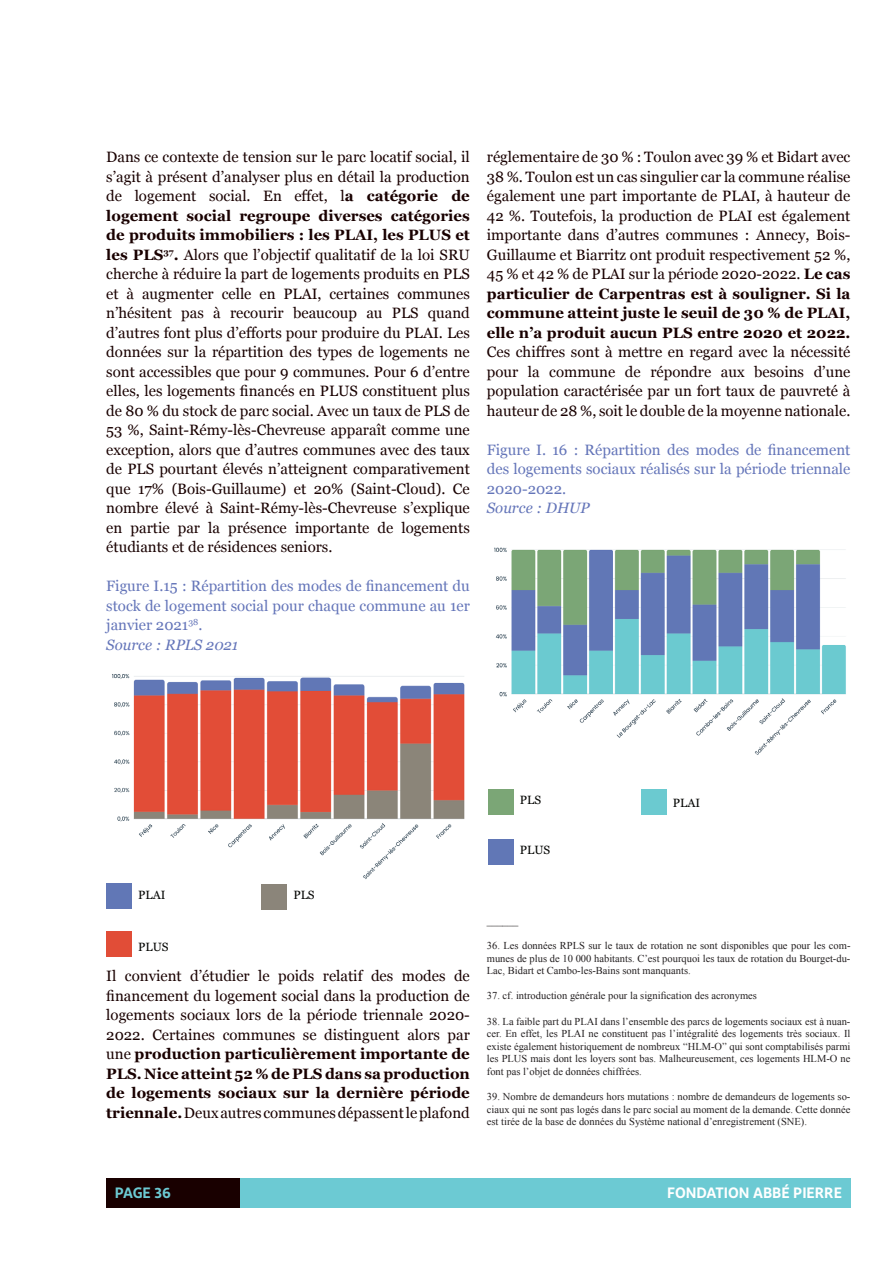
<style>
.page{position:relative;width:893px;height:1263px;background:#fff}
.page>*{position:absolute;margin:0;border:0;box-sizing:border-box;transform-origin:0 0}
.t1{font:15px/19.5px "Georgia";color:#190000;text-align:justify}
.t2{font:15px/19.5px "Georgia";color:#6475b9;text-align:justify}
.t3{font:600 15px "Diodrum";color:#fff}
.t4{font:italic 15px "Georgia";color:#6475b9}
.t5{font:600 15px "Diodrum";letter-spacing:-.01em;color:#6ccad3}
.t6{font:12px "Georgia";color:#040503}
.t7{font:10.5px/12.6px "Times New Roman";color:#231f20;text-align:justify}
.s1{font-weight:700}
.s2{font-style:italic}
</style>
<div class="page">
<div style="left:106px;top:1178px;width:744px;height:30px;background:#6ccad3"></div>
<div style="left:106px;top:1178px;width:134px;height:30px;background:#190000"></div>
<div style="left:488px;top:789px;width:25px;height:25px;background:#7ba676"></div>
<div style="left:641px;top:789px;width:25px;height:25px;background:#6bcad0"></div>
<img style="left:494px;top:547px;width:352px;height:208px">
<div style="left:488px;top:839px;width:25px;height:25px;background:#6177b6"></div>
<img style="left:106px;top:674px;width:359px;height:210px">
<div style="left:106px;top:884px;width:26px;height:25px;background:#6177b6"></div>
<div style="left:106px;top:931px;width:26px;height:26px;background:#e14d37"></div>
<div style="left:261px;top:884px;width:26px;height:25px;background:#8b857a"></div>
<p class="t1" style="left:106px;top:147px;width:365px">Dans ce contexte de tension sur le parc locatif social, il s’agit à présent d’analyser plus en détail la production de logement social. En effet, l<span class="s1">a catégorie de logement social regroupe diverses catégories de produits immobiliers : les PLAI, les PLUS et les PLS</span><sup>37</sup><span class="s1">.</span> Alors que l’objectif qualitatif de la loi SRU cherche à réduire la part de logements produits en PLS et à augmenter celle en PLAI, certaines communes n’hésitent pas à recourir beaucoup au PLS quand d’autres font plus d’efforts pour produire du PLAI. Les données sur la répartition des types de logements ne sont accessibles que pour 9 communes. Pour 6 d’entre elles, les logements financés en PLUS constituent plus de 80 % du stock de parc social. Avec un taux de PLS de 53 %, Saint-Rémy-lès-Chevreuse apparaît comme une exception, alors que d’autres communes avec des taux de PLS pourtant élevés n’atteignent comparativement que 17% (Bois-Guillaume) et 20% (Saint-Cloud). Ce nombre élevé à Saint-Rémy-lès-Chevreuse s’explique en partie par la présence importante de logements étudiants et de résidences seniors.</p>
<p class="t2" style="left:106px;top:576px;width:365px;text-align:left">Figure I.15 : Répartition des modes de financement du stock de logement social pour chaque commune au 1er janvier 2021<sup>38</sup>.<br><span class="s2">Source : RPLS 2021</span></p>
<p class="t1" style="left:487px;top:147px;width:365px">réglementaire de 30 % : Toulon avec 39 % et Bidart avec 38 %. Toulon est un cas singulier car la commune réalise également une part importante de PLAI, à hauteur de 42 %. Toutefois, la production de PLAI est également importante dans d’autres communes : Annecy, Bois-Guillaume et Biarritz ont produit respectivement 52 %, 45 % et 42 % de PLAI sur la période 2020-2022. <span class="s1">Le cas particulier de Carpentras est à souligner. Si la commune atteint juste le seuil de 30 % de PLAI, elle n’a produit aucun PLS entre 2020 et 2022.</span></p>
<p class="t1" style="left:487px;top:342px;width:365px">Ces chiffres sont à mettre en regard avec la nécessité pour la commune de répondre aux besoins d’une population caractérisée par un fort taux de pauvreté à hauteur de 28 %, soit le double de la moyenne nationale.</p>
<p class="t2" style="left:487px;top:439px;width:365px">Figure I. 16 : Répartition des modes de financement des logements sociaux réalisés sur la période triennale 2020-2022.</p>
<p class="t4" style="left:487px;top:497px;width:104px">Source : DHUP</p>
<p class="t6" style="left:138px;top:886px;width:29px">PLAI</p>
<p class="t6" style="left:138px;top:938px;width:32px">PLUS</p>
<p class="t6" style="left:293px;top:886px;width:23px">PLS</p>
<p class="t1" style="left:106px;top:966px;width:365px">Il convient d’étudier le poids relatif des modes de financement du logement social dans la production de logements sociaux lors de la période triennale 2020- 2022. Certaines communes se distinguent alors par une <span class="s1">production particulièrement importante de PLS. Nice atteint 52 % de PLS dans sa production de logements sociaux sur la dernière période triennale.</span> Deux autres communes dépassent le plafond</p>
<p class="t6" style="left:520px;top:791px;width:23px">PLS</p>
<p class="t6" style="left:673px;top:794px;width:29px">PLAI</p>
<p class="t6" style="left:520px;top:841px;width:32px">PLUS</p>
<p class="t7" style="left:487px;top:914px;width:33px">______</p>
<p class="t7" style="left:487px;top:939px;width:365px">36. Les données RPLS sur le taux de rotation ne sont disponibles que pour les com&shy;munes de plus de 10 000 habitants. C’est pourquoi les taux de rotation du Bourget-du-Lac, Bidart et Cambo-les-Bains sont manquants.</p>
<p class="t7" style="left:487px;top:989px;width:272px">37. cf. introduction générale pour la signification des acronymes</p>
<p class="t7" style="left:487px;top:1015px;width:365px">38. La faible part du PLAI dans l’ensemble des parcs de logements sociaux est à nuan&shy;cer. En effet, les PLAI ne constituent pas l’intégralité des logements très sociaux. Il existe également historiquement de nombreux “HLM-O” qui sont comptabilisés parmi les PLUS mais dont les loyers sont bas. Malheureusement, ces logements HLM-O ne font pas l’objet de données chiffrées.</p>
<p class="t7" style="left:487px;top:1090px;width:365px">39. Nombre de demandeurs hors mutations : nombre de demandeurs de logements so&shy;ciaux qui ne sont pas logés dans le parc social au moment de la demande. Cette donnée est tirée de la base de données du Système national d’enregistrement (SNE).</p>
<p class="t5" style="left:115px;top:1183px;width:58px">PAGE 36</p>
<p class="t3" style="left:667px;top:1183px;width:176px">FONDATION ABBÉ PIERRE</p>
</div>
